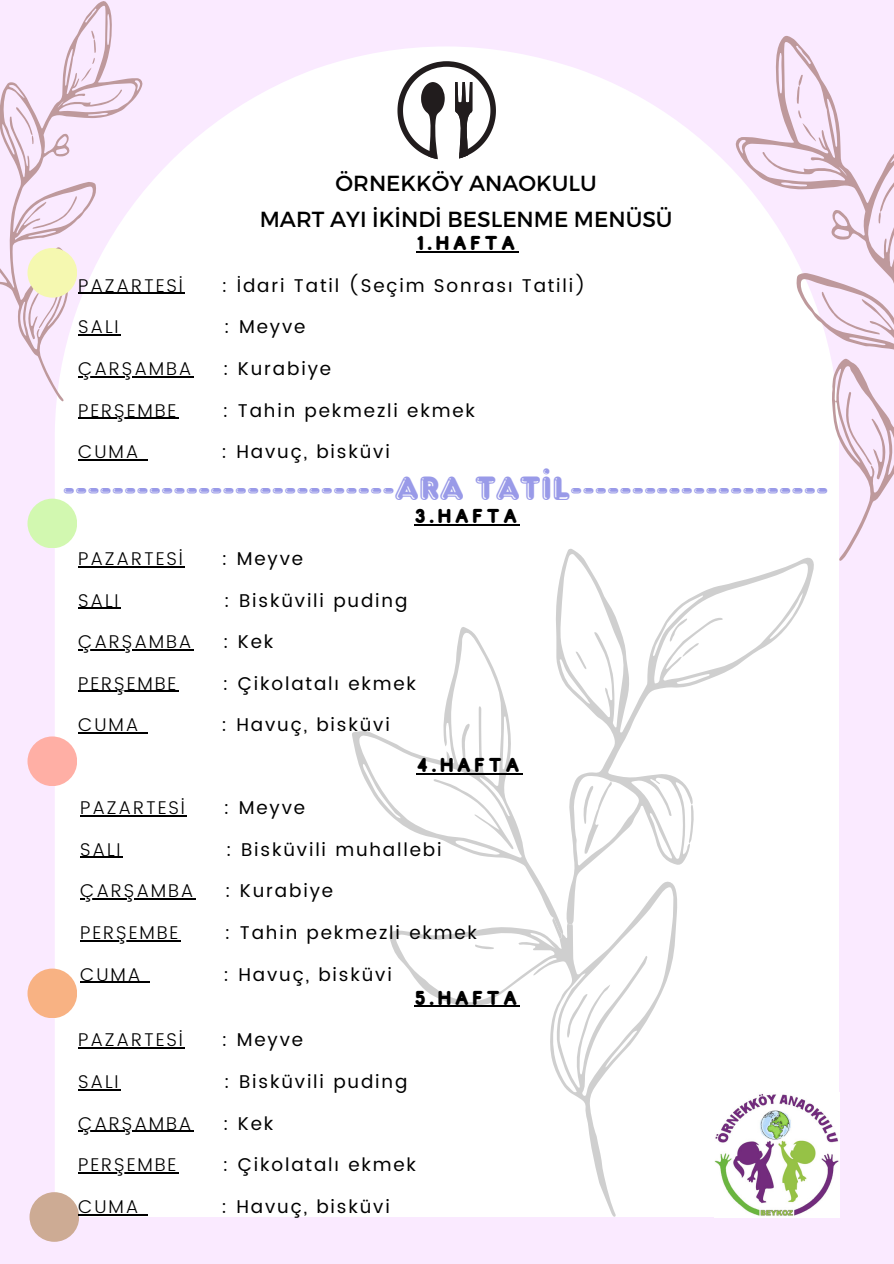
<style>
.page{position:relative;width:894px;height:1264px;background:#fff}
.page>*{position:absolute;margin:0;border:0;box-sizing:border-box;transform-origin:0 0}
.t1{font:34.95px "Frankfurter Com Highlight";color:#999ae8}
.t2{font:21.75px/36px "Montserrat";color:#000;text-align:center}
.t3{font:19.95px "Studly";letter-spacing:.1em;color:#000}
.t4{font:18.45px "Poppins";letter-spacing:.1em;color:#000}
.t5{font:300 18.45px "Poppins";letter-spacing:.1em;color:#000}
</style>
<div class="page">
<div style="left:0;top:0;width:893px;height:1263px;background:#faeaff"></div>
<div style="left:55px;top:46px;width:784px;height:1170px;background:#fff"></div>
<svg style="left:0;top:1px;width:143px;height:400px"></svg>
<svg style="left:81px;top:31px;width:15px;height:51px"></svg>
<svg style="left:33px;top:196px;width:44px;height:33px"></svg>
<svg style="left:16px;top:107px;width:18px;height:37px"></svg>
<svg style="left:28px;top:281px;width:31px;height:58px"></svg>
<svg style="left:734px;top:35px;width:159px;height:526px"></svg>
<svg style="left:796px;top:75px;width:6px;height:29px"></svg>
<svg style="left:797px;top:110px;width:18px;height:32px"></svg>
<svg style="left:821px;top:292px;width:58px;height:42px"></svg>
<svg style="left:878px;top:175px;width:15px;height:48px"></svg>
<svg style="left:845px;top:392px;width:40px;height:87px"></svg>
<div style="left:27px;top:968px;width:50px;height:50px;background:#f8b283;border-radius:50%"></div>
<div style="left:27px;top:248px;width:50px;height:49px;background:#f5f8b0;border-radius:50%"></div>
<div style="left:27px;top:498px;width:50px;height:50px;background:#d2f8b0;border-radius:50%"></div>
<div style="left:27px;top:736px;width:50px;height:50px;background:#ffafa5;border-radius:50%"></div>
<div style="left:30px;top:1192px;width:49px;height:49px;background:#cdab94;border-radius:50%"></div>
<svg style="left:397px;top:61px;width:99px;height:98px;background:#bab8b8"></svg>
<svg style="left:555px;top:548px;width:258px;height:377px;background:#fafafa"></svg>
<svg style="left:388px;top:881px;width:289px;height:335px;background:#fbfbfb"></svg>
<svg style="left:351px;top:626px;width:212px;height:308px;background:#fafafa"></svg>
<svg style="left:688px;top:804px;width:6px;height:39px"></svg>
<svg style="left:552px;top:917px;width:9px;height:21px"></svg>
<svg style="left:669px;top:618px;width:29px;height:39px"></svg>
<svg style="left:575px;top:651px;width:11px;height:18px"></svg>
<svg style="left:582px;top:781px;width:30px;height:72px;background:#f5f5f5"></svg>
<svg style="left:567px;top:994px;width:20px;height:43px"></svg>
<svg style="left:474px;top:944px;width:19px;height:5px"></svg>
<svg style="left:433px;top:779px;width:80px;height:70px;background:#f5f5f5"></svg>
<svg style="left:461px;top:723px;width:8px;height:40px"></svg>
<img style="left:714px;top:1092px;width:125px;height:125px">
<hr style="left:416px;top:251px;width:102px;height:1px;background:#000">
<hr style="left:78px;top:293px;width:107px;height:1px;background:#000">
<hr style="left:78px;top:334px;width:42px;height:1px;background:#000">
<hr style="left:78px;top:376px;width:115px;height:1px;background:#000">
<hr style="left:78px;top:418px;width:100px;height:1px;background:#000">
<hr style="left:78px;top:459px;width:62px;height:1px;background:#000">
<hr style="left:414px;top:524px;width:106px;height:1px;background:#000">
<hr style="left:78px;top:566px;width:107px;height:1px;background:#000">
<hr style="left:78px;top:607px;width:42px;height:1px;background:#000">
<hr style="left:78px;top:649px;width:115px;height:1px;background:#000">
<hr style="left:78px;top:691px;width:100px;height:1px;background:#000">
<hr style="left:78px;top:732px;width:62px;height:1px;background:#000">
<hr style="left:416px;top:773px;width:106px;height:1px;background:#000">
<hr style="left:80px;top:815px;width:107px;height:1px;background:#000">
<hr style="left:80px;top:856px;width:42px;height:2px;background:#000">
<hr style="left:80px;top:898px;width:115px;height:1px;background:#000">
<hr style="left:80px;top:940px;width:100px;height:1px;background:#000">
<hr style="left:80px;top:981px;width:62px;height:1px;background:#000">
<hr style="left:414px;top:1005px;width:106px;height:1px;background:#000">
<hr style="left:78px;top:1047px;width:107px;height:1px;background:#000">
<hr style="left:78px;top:1088px;width:42px;height:2px;background:#000">
<hr style="left:78px;top:1130px;width:115px;height:1px;background:#000">
<hr style="left:78px;top:1172px;width:100px;height:1px;background:#000">
<hr style="left:78px;top:1213px;width:62px;height:1px;background:#000">
<p class="t2" style="left:260px;top:164px;width:414px">ÖRNEKKÖY ANAOKULU<br>MART AYI İKİNDİ BESLENME MENÜSÜ</p>
<p class="t3" style="left:416px;top:232px;width:101px">1.HAFTA</p>
<p class="t5" style="left:78px;top:274px;width:106px">PAZARTESİ</p>
<p class="t4" style="left:222px;top:274px;width:365px">: İdari Tatil (Seçim Sonrası Tatili)</p>
<p class="t5" style="left:78px;top:316px;width:42px">SALI</p>
<p class="t4" style="left:224px;top:316px;width:83px">: Meyve</p>
<p class="t5" style="left:78px;top:358px;width:115px">ÇARŞAMBA</p>
<p class="t4" style="left:223px;top:358px;width:109px">: Kurabiye</p>
<p class="t5" style="left:78px;top:399px;width:100px">PERŞEMBE</p>
<p class="t4" style="left:223px;top:399px;width:253px">: Tahin pekmezli ekmek</p>
<p class="t5" style="left:78px;top:441px;width:62px">CUMA</p>
<p class="t4" style="left:221px;top:441px;width:170px">: Havuç, bisküvi</p>
<p class="t1" style="left:63px;top:466px;width:767px">---------------------------ARA TATİL---------------------</p>
<p class="t3" style="left:414px;top:505px;width:105px">3.HAFTA</p>
<p class="t5" style="left:78px;top:547px;width:106px">PAZARTESİ</p>
<p class="t4" style="left:222px;top:547px;width:83px">: Meyve</p>
<p class="t5" style="left:78px;top:589px;width:42px">SALI</p>
<p class="t4" style="left:224px;top:589px;width:185px">: Bisküvili puding</p>
<p class="t5" style="left:78px;top:631px;width:115px">ÇARŞAMBA</p>
<p class="t4" style="left:223px;top:631px;width:52px">: Kek</p>
<p class="t5" style="left:78px;top:672px;width:100px">PERŞEMBE</p>
<p class="t4" style="left:223px;top:672px;width:195px">: Çikolatalı ekmek</p>
<p class="t5" style="left:78px;top:714px;width:62px">CUMA</p>
<p class="t4" style="left:221px;top:714px;width:170px">: Havuç, bisküvi</p>
<p class="t3" style="left:416px;top:754px;width:106px">4.HAFTA</p>
<p class="t5" style="left:80px;top:797px;width:106px">PAZARTESİ</p>
<p class="t4" style="left:224px;top:797px;width:83px">: Meyve</p>
<p class="t5" style="left:80px;top:838px;width:42px">SALI</p>
<p class="t4" style="left:226px;top:838px;width:217px">: Bisküvili muhallebi</p>
<p class="t5" style="left:80px;top:880px;width:115px">ÇARŞAMBA</p>
<p class="t4" style="left:225px;top:880px;width:109px">: Kurabiye</p>
<p class="t5" style="left:80px;top:921px;width:100px">PERŞEMBE</p>
<p class="t4" style="left:225px;top:921px;width:253px">: Tahin pekmezli ekmek</p>
<p class="t5" style="left:80px;top:963px;width:62px">CUMA</p>
<p class="t4" style="left:223px;top:963px;width:170px">: Havuç, bisküvi</p>
<p class="t3" style="left:414px;top:986px;width:105px">5.HAFTA</p>
<p class="t5" style="left:78px;top:1029px;width:106px">PAZARTESİ</p>
<p class="t4" style="left:222px;top:1029px;width:83px">: Meyve</p>
<p class="t5" style="left:78px;top:1070px;width:42px">SALI</p>
<p class="t4" style="left:224px;top:1070px;width:185px">: Bisküvili puding</p>
<p class="t5" style="left:78px;top:1112px;width:115px">ÇARŞAMBA</p>
<p class="t4" style="left:223px;top:1112px;width:52px">: Kek</p>
<p class="t5" style="left:78px;top:1153px;width:100px">PERŞEMBE</p>
<p class="t4" style="left:223px;top:1153px;width:195px">: Çikolatalı ekmek</p>
<p class="t5" style="left:78px;top:1195px;width:62px">CUMA</p>
<p class="t4" style="left:221px;top:1195px;width:170px">: Havuç, bisküvi</p>
</div>
